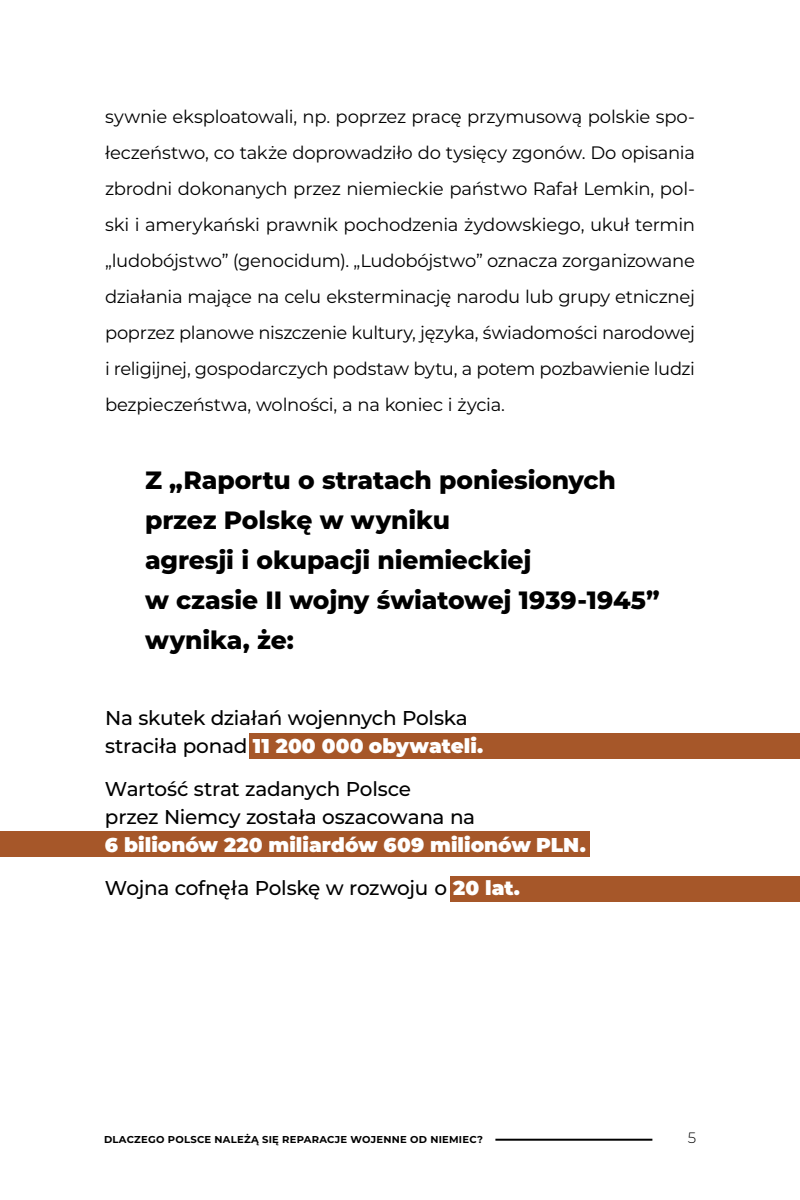
<style>
.page{position:relative;width:800px;height:1200px;background:#fff}
.page>*{position:absolute;margin:0;border:0;box-sizing:border-box;transform-origin:0 0}
.t1{font:800 25px/40px "Montserrat";letter-spacing:-.005em;color:#000}
.t2{font:500 20px/28px "Montserrat";letter-spacing:-.015em;color:#000}
.t3{font:900 20px/43px "Montserrat";color:#fff}
.t4{font:18px/36px "Montserrat";letter-spacing:-.02em;color:#000;text-align:justify}
.t5{font:300 15px "Montserrat";color:#000}
.t6{font:700 10px "Montserrat";letter-spacing:.025em;color:#000}
.s1{font-weight:900;color:#fff}
.s2{font-weight:500;color:#000}
</style>
<div class="page">
<div style="left:249px;top:733px;width:551px;height:26px;background:#a65729"></div>
<div style="left:450px;top:876px;width:350px;height:26px;background:#a65729"></div>
<div style="left:0;top:831px;width:590px;height:26px;background:#a65729"></div>
<hr style="left:495px;top:1139px;width:157px;height:2px;background:#000">
<p class="t4" style="left:105px;top:98px;width:592px">sywnie eksploatowali, np. poprzez pracę przymusową polskie spo&shy;łeczeństwo, co także doprowadziło do tysięcy zgonów. Do opisania zbrodni dokonanych przez niemieckie państwo Rafał Lemkin, pol&shy;ski i amerykański prawnik pochodzenia żydowskiego, ukuł termin „ludobójstwo” (genocidum). „Ludobójstwo” oznacza zorganizowane działania mające na celu eksterminację narodu lub grupy etnicznej poprzez planowe niszczenie kultury, języka, świadomości narodowej i religijnej, gospodarczych podstaw bytu, a potem pozbawienie ludzi bezpieczeństwa, wolności, a na koniec i życia.</p>
<h1 class="t1" style="left:145px;top:459px;width:516px">Z „Raportu o stratach poniesionych przez Polskę w wyniku<br>agresji i okupacji niemieckiej<br>w czasie II wojny światowej 1939-1945” wynika, że:</h1>
<p class="t2" style="left:105px;top:704px;width:380px">Na skutek działań wojennych Polska straciła ponad <span class="s1">11 200 000 obywateli.</span></p>
<p class="t2" style="left:105px;top:775px;width:372px">Wartość strat zadanych Polsce<br>przez Niemcy została oszacowana na</p>
<p class="t3" style="left:105px;top:823px;width:482px">6 bilionów 220 miliardów 609 milionów PLN.<br><span class="s2">Wojna cofnęła Polskę w rozwoju o</span> 20 lat.</p>
<p class="t6" style="left:104px;top:1133px;width:380px">DLACZEGO POLSCE NALEŻĄ SIĘ REPARACJE WOJENNE OD NIEMIEC?</p>
<p class="t5" style="left:688px;top:1128px;width:10px">5</p>
</div>
